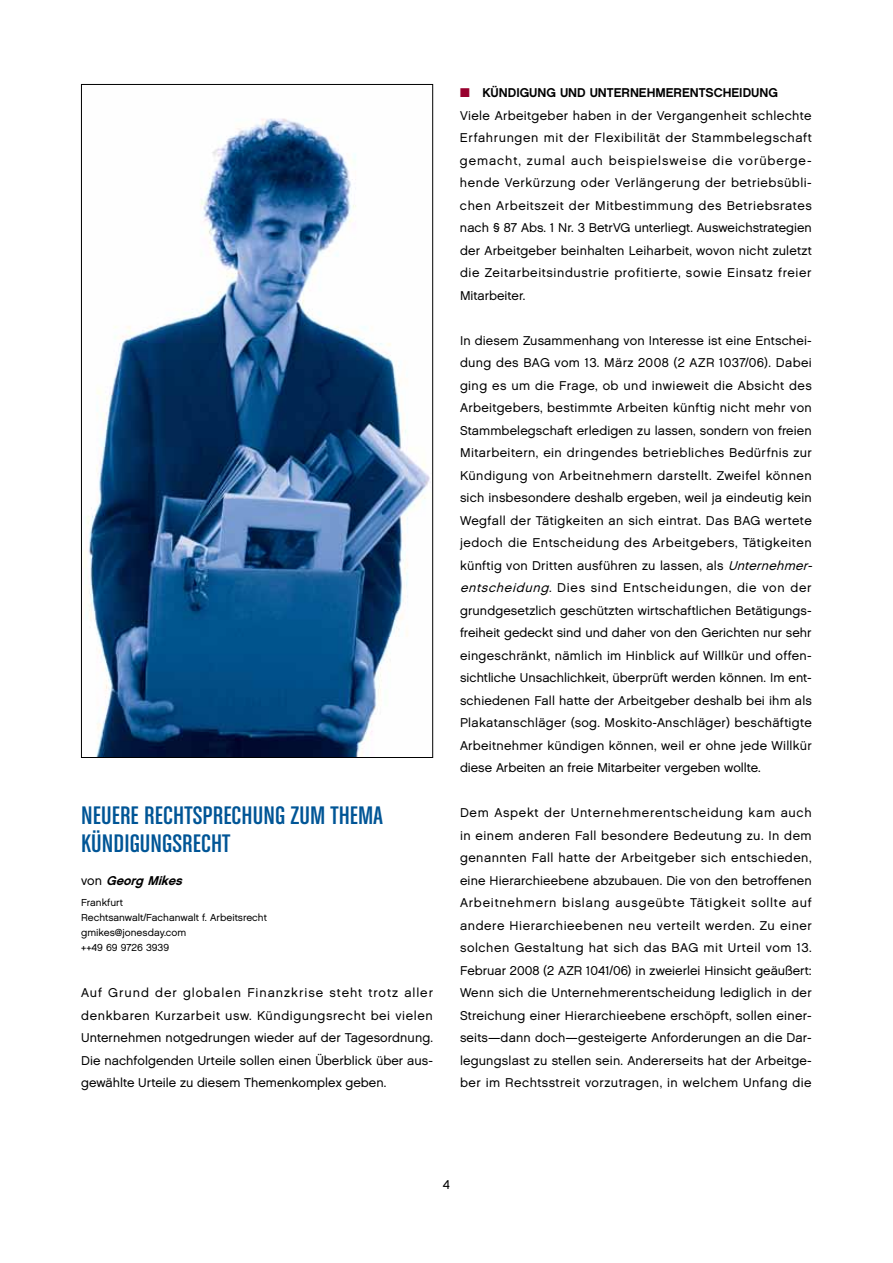
<style>
.page{position:relative;width:893px;height:1263px;background:#fff}
.page>*{position:absolute;margin:0;border:0;box-sizing:border-box;transform-origin:0 0}
.t1{font:27px "Chalet Comprime Cologne Sixty";letter-spacing:.005em;color:#005596;scale:1.1 1}
.t2{font:12.75px/22.5px "Chalet London Nineteen Sixty";letter-spacing:.02em;color:#000;text-align:justify}
.t3{font:12.75px "Chalet New York Nineteen Sixty";color:#000}
.t4{font:italic 12.75px "Chalet New York Nineteen Sixty";color:#000}
.t5{font:10.2px/15px "Chalet London Nineteen Sixty";color:#000}
.s1{font-family:"Chalet London Nineteen Sixty";font-style:normal}
.s2{color:#98002e}
.s3{font-style:italic}
</style>
<div class="page">
<img style="left:87px;top:118px;width:344px;height:638px">
<h1 class="t1" style="left:81px;top:800px;width:67px">NEUERE RECHTS</h1>
<h1 class="t1" style="left:202px;top:800px;width:165px">PRECHUNG ZUM THEMA</h1>
<h1 class="t1" style="left:81px;top:828px;width:93px">KÜNDIGUNGSRECHT</h1>
<p class="t4" style="left:81px;top:872px;width:106px"><span class="s1">v o n</span> Georg Mikes</p>
<p class="t5" style="left:81px;top:895px;width:187px">Frankfurt<br>Rechtsanwalt/Fachanwalt f. Arbeitsrecht gmikes@jonesday.com<br>++49 69 9726 3939</p>
<p class="t2" style="left:81px;top:981px;width:353px">Auf Grund der globalen Finanzkrise steht trotz aller denkbaren Kurzarbeit usw. Kündigungsrecht bei vielen Unternehmen notgedrungen wieder auf der Tagesordnung.<br>Die nachfolgenden Urteile sollen einen Überblick über aus&shy;gewählte Urteile zu diesem Themenkomplex geben.</p>
<p class="t3" style="left:460px;top:85px;width:319px"><span class="s2">■</span> KÜNDIGUNG UND UNTERNEHMERENTSCHEIDUNG</p>
<p class="t2" style="left:460px;top:104px;width:353px">Viele Arbeitgeber haben in der Vergangenheit schlechte Erfahrungen mit der Flexibilität der Stammbelegschaft gemacht, zumal auch beispielsweise die vorüberge&shy;hende Verkürzung oder Verlängerung der betriebsübli&shy;chen Arbeitszeit der Mitbestimmung des Betriebsrates nach § 87 Abs. 1 Nr. 3 BetrVG unterliegt. Ausweichstrategien der Arbeitgeber beinhalten Leiharbeit, wovon nicht zuletzt die Zeitarbeitsindustrie profitierte, sowie Einsatz freier Mitarbeiter.</p>
<p class="t2" style="left:460px;top:329px;width:357px;text-align:left">In diesem Zusammenhang von Interesse ist eine Entschei&shy;dung des BAG vom 13. März 2008 (2 AZR 1037/06). Dabei ging es um die Frage, ob und inwieweit die Absicht des Arbeitgebers, bestimmte Arbeiten künftig nicht mehr von Stammbelegschaft erledigen zu lassen, sondern von freien Mitarbeitern, ein dringendes betriebliches Bedürfnis zur Kündigung von Arbeitnehmern darstellt. Zweifel können sich insbesondere deshalb ergeben, weil ja eindeutig kein Wegfall der Tätigkeiten an sich eintrat. Das BAG wertete jedoch die Entscheidung des Arbeitgebers, Tätigkeiten künftig von Dritten ausführen zu lassen, als <span class="s3">Unternehmer&shy;entscheidung</span>. Dies sind Entscheidungen, die von der grundgesetzlich geschützten wirtschaftlichen Betätigungs&shy;freiheit gedeckt sind und daher von den Gerichten nur sehr eingeschränkt, nämlich im Hinblick auf Willkür und offen&shy;sichtliche Unsachlichkeit, überprüft werden können. Im ent&shy;schiedenen Fall hatte der Arbeitgeber deshalb bei ihm als Plakatanschläger (sog. Moskito-Anschläger) beschäftigte Arbeitnehmer kündigen können, weil er ohne jede Willkür diese Arbeiten an freie Mitarbeiter vergeben wollte.</p>
<p class="t2" style="left:460px;top:801px;width:353px">Dem Aspekt der Unternehmerentscheidung kam auch in einem anderen Fall besondere Bedeutung zu. In dem genannten Fall hatte der Arbeitgeber sich entschieden, eine Hierarchieebene abzubauen. Die von den betroffenen Arbeitnehmern bislang ausgeübte Tätigkeit sollte auf andere Hierarchieebenen neu verteilt werden. Zu einer solchen Gestaltung hat sich das BAG mit Urteil vom 13.<br>Februar 2008 (2 AZR 1041/06) in zweierlei Hinsicht geäußert:<br>Wenn sich die Unternehmerentscheidung lediglich in der Streichung einer Hierarchieebene erschöpft, sollen einer&shy;seits—dann doch—gesteigerte Anforderungen an die Dar&shy;legungslast zu stellen sein. Andererseits hat der Arbeitge&shy;ber im Rechtsstreit vorzutragen, in welchem Unfang die</p>
<p class="t2" style="left:443px;top:1173px;width:9px">4</p>
</div>
